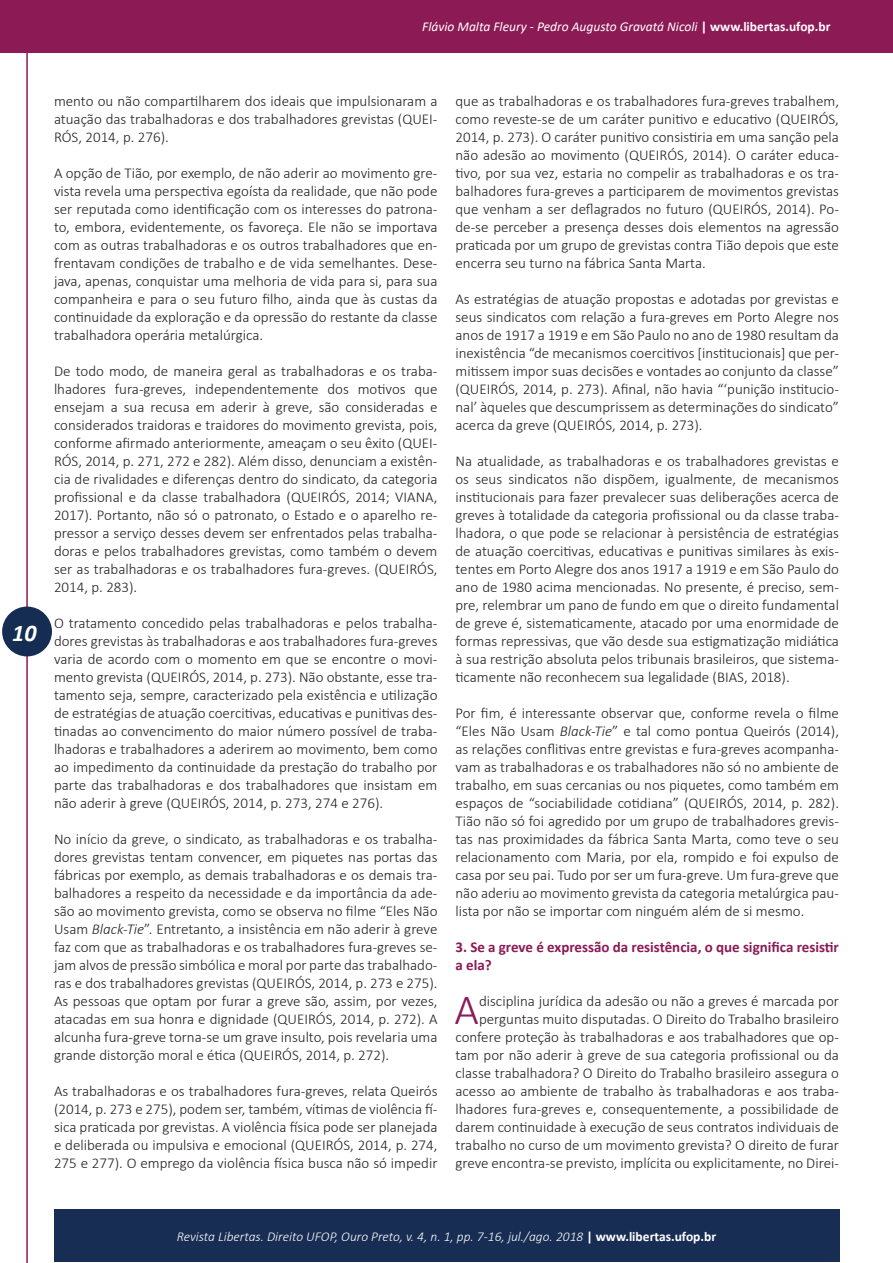
<style>
.page{position:relative;width:893px;height:1263px;background:#fff}
.page>*{position:absolute;margin:0;border:0;box-sizing:border-box;transform-origin:0 0}
.t1{font:300 43.35px "Calibri";color:#8b1a56}
.t2{font:italic 700 24px "Calibri";color:#fff}
.t3{font:300 15px/18px "Calibri";color:#231f20;text-align:justify}
.t4{font:700 15px/18px "Calibri";color:#8b1a56}
.t5{font:italic 300 13.5px "Calibri";color:#fff}
.t6{font:italic 13.5px "Calibri";color:#fff}
.s1{font-weight:700;font-style:normal}
.s2{font-style:italic}
</style>
<div class="page">
<hr style="left:26px;top:0;width:2px;height:1263px;background:#8b1a56">
<div style="left:2px;top:606px;width:50px;height:50px;background:#152d52;border-radius:50%"></div>
<div style="left:54px;top:1210px;width:786px;height:52px;background:#172d54"></div>
<div style="left:0;top:0;width:893px;height:52px;background:#8b1a55"></div>
<p class="t6" style="left:422px;top:17px;width:410px">Flávio Malta Fleury - Pedro Augusto Gravatá Nicoli <span class="s1">| www.libertas.ufop.br</span></p>
<h2 class="t2" style="left:12px;top:615px;width:26px">10</h2>
<p class="t3" style="left:54px;top:91px;width:385px">mento ou não compartilharem dos ideais que impulsionaram a atuação das trabalhadoras e dos trabalhadores grevistas (QUEI-RÓS, 2014, p. 276).</p>
<p class="t3" style="left:54px;top:163px;width:385px">A opção de Tião, por exemplo, de não aderir ao movimento gre&shy;vista revela uma perspectiva egoísta da realidade, que não pode ser reputada como identificação com os interesses do patrona&shy;to, embora, evidentemente, os favoreça. Ele não se importava com as outras trabalhadoras e os outros trabalhadores que en&shy;frentavam condições de trabalho e de vida semelhantes. Dese&shy;java, apenas, conquistar uma melhoria de vida para si, para sua companheira e para o seu futuro filho, ainda que às custas da continuidade da exploração e da opressão do restante da classe trabalhadora operária metalúrgica.</p>
<p class="t3" style="left:54px;top:361px;width:385px">De todo modo, de maneira geral as trabalhadoras e os traba&shy;lhadores fura-greves, independentemente dos motivos que ensejam a sua recusa em aderir à greve, são consideradas e considerados traidoras e traidores do movimento grevista, pois, conforme afirmado anteriormente, ameaçam o seu êxito (QUEI-RÓS, 2014, p. 271, 272 e 282). Além disso, denunciam a existên&shy;cia de rivalidades e diferenças dentro do sindicato, da categoria profissional e da classe trabalhadora (QUEIRÓS, 2014; VIANA, 2017). Portanto, não só o patronato, o Estado e o aparelho re&shy;pressor a serviço desses devem ser enfrentados pelas trabalha&shy;doras e pelos trabalhadores grevistas, como também o devem ser as trabalhadoras e os trabalhadores fura-greves. (QUEIRÓS, 2014, p. 283).</p>
<p class="t3" style="left:54px;top:613px;width:385px">O tratamento concedido pelas trabalhadoras e pelos trabalha&shy;dores grevistas às trabalhadoras e aos trabalhadores fura-greves varia de acordo com o momento em que se encontre o movi&shy;mento grevista (QUEIRÓS, 2014, p. 273). Não obstante, esse tra&shy;tamento seja, sempre, caracterizado pela existência e utilização de estratégias de atuação coercitivas, educativas e punitivas des&shy;tinadas ao convencimento do maior número possível de traba&shy;lhadoras e trabalhadores a aderirem ao movimento, bem como ao impedimento da continuidade da prestação do trabalho por parte das trabalhadoras e dos trabalhadores que insistam em não aderir à greve (QUEIRÓS, 2014, p. 273, 274 e 276).</p>
<p class="t3" style="left:54px;top:829px;width:385px">No início da greve, o sindicato, as trabalhadoras e os trabalha&shy;dores grevistas tentam convencer, em piquetes nas portas das fábricas por exemplo, as demais trabalhadoras e os demais tra&shy;balhadores a respeito da necessidade e da importância da ade&shy;são ao movimento grevista, como se observa no filme “Eles Não Usam <span class="s2">Black-Tie</span>”. Entretanto, a insistência em não aderir à greve faz com que as trabalhadoras e os trabalhadores fura-greves se&shy;jam alvos de pressão simbólica e moral por parte das trabalhado&shy;ras e dos trabalhadores grevistas (QUEIRÓS, 2014, p. 273 e 275).<br>As pessoas que optam por furar a greve são, assim, por vezes, atacadas em sua honra e dignidade (QUEIRÓS, 2014, p. 272). A alcunha fura-greve torna-se um grave insulto, pois revelaria uma grande distorção moral e ética (QUEIRÓS, 2014, p. 272).</p>
<p class="t3" style="left:54px;top:1081px;width:385px">As trabalhadoras e os trabalhadores fura-greves, relata Queirós (2014, p. 273 e 275), podem ser, também, vítimas de violência fí&shy;sica praticada por grevistas. A violência física pode ser planejada e deliberada ou impulsiva e emocional (QUEIRÓS, 2014, p. 274, 275 e 277). O emprego da violência física busca não só impedir</p>
<p class="t3" style="left:455px;top:91px;width:385px">que as trabalhadoras e os trabalhadores fura-greves trabalhem, como reveste-se de um caráter punitivo e educativo (QUEIRÓS, 2014, p. 273). O caráter punitivo consistiria em uma sanção pela não adesão ao movimento (QUEIRÓS, 2014). O caráter educa&shy;tivo, por sua vez, estaria no compelir as trabalhadoras e os tra&shy;balhadores fura-greves a participarem de movimentos grevistas que venham a ser deflagrados no futuro (QUEIRÓS, 2014). Po&shy;de-se perceber a presença desses dois elementos na agressão praticada por um grupo de grevistas contra Tião depois que este encerra seu turno na fábrica Santa Marta.</p>
<p class="t3" style="left:455px;top:289px;width:385px">As estratégias de atuação propostas e adotadas por grevistas e seus sindicatos com relação a fura-greves em Porto Alegre nos anos de 1917 a 1919 e em São Paulo no ano de 1980 resultam da inexistência “de mecanismos coercitivos [institucionais] que per&shy;mitissem impor suas decisões e vontades ao conjunto da classe” (QUEIRÓS, 2014, p. 273). Afinal, não havia “‘punição institucio&shy;nal’ àqueles que descumprissem as determinações do sindicato” acerca da greve (QUEIRÓS, 2014, p. 273).</p>
<p class="t3" style="left:455px;top:451px;width:385px">Na atualidade, as trabalhadoras e os trabalhadores grevistas e os seus sindicatos não dispõem, igualmente, de mecanismos institucionais para fazer prevalecer suas deliberações acerca de greves à totalidade da categoria profissional ou da classe traba&shy;lhadora, o que pode se relacionar à persistência de estratégias de atuação coercitivas, educativas e punitivas similares às exis&shy;tentes em Porto Alegre dos anos 1917 a 1919 e em São Paulo do ano de 1980 acima mencionadas. No presente, é preciso, sem&shy;pre, relembrar um pano de fundo em que o direito fundamental de greve é, sistematicamente, atacado por uma enormidade de formas repressivas, que vão desde sua estigmatização midiática à sua restrição absoluta pelos tribunais brasileiros, que sistema&shy;ticamente não reconhecem sua legalidade (BIAS, 2018).</p>
<p class="t3" style="left:455px;top:703px;width:385px">Por fim, é interessante observar que, conforme revela o filme “Eles Não Usam <span class="s2">Black-Tie</span>” e tal como pontua Queirós (2014), as relações conflitivas entre grevistas e fura-greves acompanha&shy;vam as trabalhadoras e os trabalhadores não só no ambiente de trabalho, em suas cercanias ou nos piquetes, como também em espaços de “sociabilidade cotidiana” (QUEIRÓS, 2014, p. 282).<br>Tião não só foi agredido por um grupo de trabalhadores grevis&shy;tas nas proximidades da fábrica Santa Marta, como teve o seu relacionamento com Maria, por ela, rompido e foi expulso de casa por seu pai. Tudo por ser um fura-greve. Um fura-greve que não aderiu ao movimento grevista da categoria metalúrgica pau&shy;lista por não se importar com ninguém além de si mesmo.</p>
<p class="t4" style="left:455px;top:937px;width:385px">3. Se a greve é expressão da resistência, o que significa resistir a ela?</p>
<p class="t1" style="left:455px;top:982px;width:26px">A</p>
<p class="t3" style="left:455px;top:991px;width:385px;text-align:right">disciplina jurídica da adesão ou não a greves é marcada por perguntas muito disputadas. O Direito do Trabalho brasileiro confere proteção às trabalhadoras e aos trabalhadores que op&shy;tam por não aderir à greve de sua categoria profissional ou da classe trabalhadora? O Direito do Trabalho brasileiro assegura o acesso ao ambiente de trabalho às trabalhadoras e aos traba&shy;lhadores fura-greves e, consequentemente, a possibilidade de darem continuidade à execução de seus contratos individuais de trabalho no curso de um movimento grevista? O direito de furar greve encontra-se previsto, implícita ou explicitamente, no Direi-</p>
<p class="t5" style="left:177px;top:1228px;width:541px">Revista Libertas. Direito UFOP, Ouro Preto, v. 4, n. 1, pp. 7-16, jul./ago. 2018 <span class="s1">| www.libertas.ufop.br</span></p>
</div>
